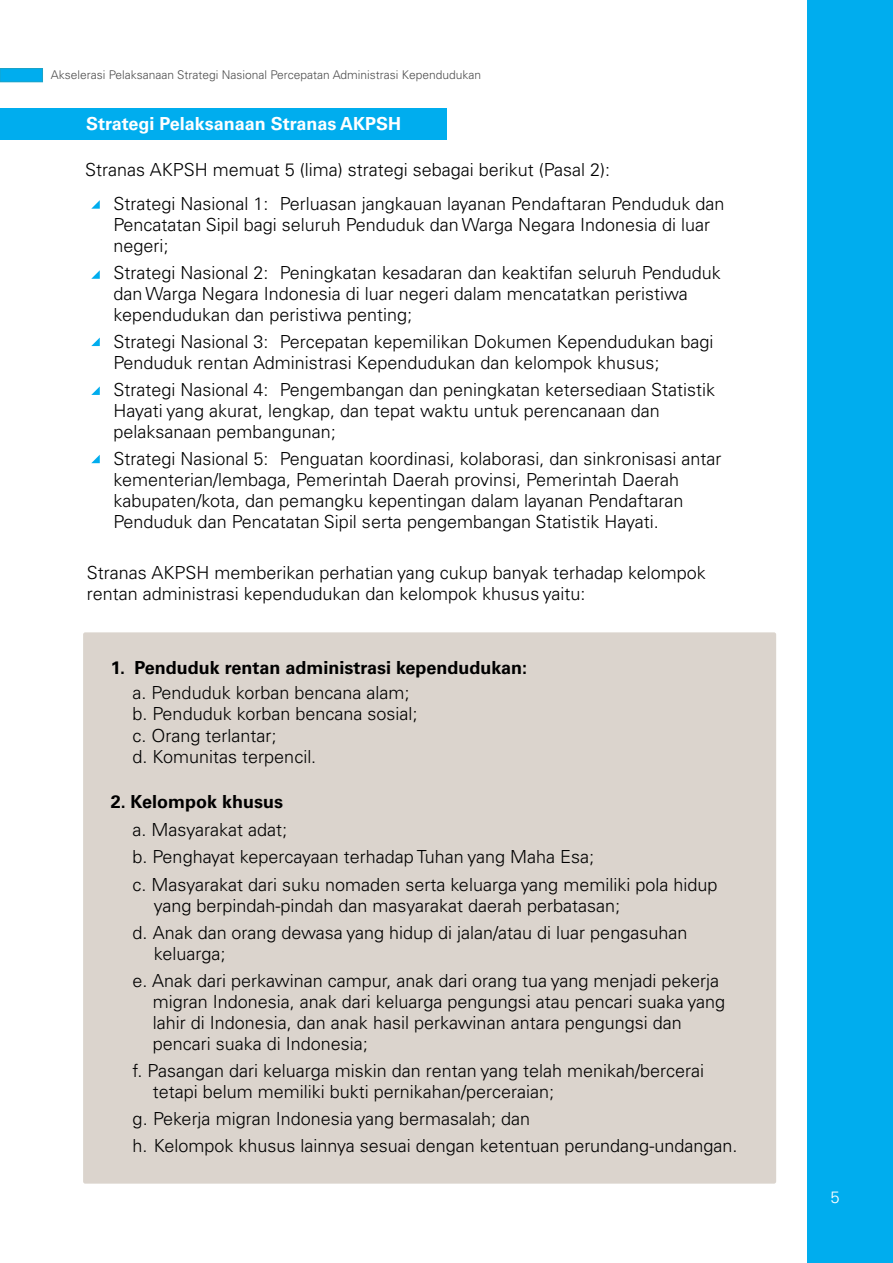
<style>
.page{position:relative;width:893px;height:1263px;background:#fff}
.page>*{position:absolute;margin:0;border:0;box-sizing:border-box;transform-origin:0 0}
.t1{font:300 18px/21px "Univers LT Pro 45";color:#000}
.t2{font:700 18px "Univers LT Pro 65";color:#000}
.t3{font:700 18px "Univers LT Pro 65";color:#fff}
.t4{font:300 16.5px "Univers LT Pro 45";color:#fff}
.t5{font:300 12px "Univers LT Pro 45";color:#4d4d4d}
</style>
<div class="page">
<div style="left:83px;top:632px;width:693px;height:551px;background:#d7d0c8;border-radius:2px"></div>
<div style="left:807px;top:0;width:86px;height:1263px;background:#00adee"></div>
<div style="left:0;top:108px;width:446px;height:31px;background:#00adee"></div>
<svg style="left:91px;top:200px;width:9px;height:9px"></svg>
<svg style="left:91px;top:270px;width:9px;height:9px"></svg>
<svg style="left:91px;top:338px;width:9px;height:8px"></svg>
<svg style="left:91px;top:386px;width:9px;height:9px"></svg>
<svg style="left:91px;top:455px;width:9px;height:8px"></svg>
<div style="left:0;top:69px;width:43px;height:13px;background:#00adee"></div>
<div style="left:0;top:68px;width:43px;height:14px;border:1px solid #1ca3c8"></div>
<p class="t5" style="left:51px;top:68px;width:432px">Akselerasi Pelaksanaan Strategi Nasional Percepatan Administrasi Kependudukan</p>
<p class="t3" style="left:86px;top:113px;width:316px">Strategi Pelaksanaan Stranas AKPSH</p>
<p class="t1" style="left:85px;top:159px;width:527px">Stranas AKPSH memuat 5 (lima) strategi sebagai berikut (Pasal 2):</p>
<p class="t1" style="left:114px;top:193px;width:612px">Strategi Nasional 1: Perluasan jangkauan layanan Pendaftaran Penduduk dan<br>Pencatatan Sipil bagi seluruh Penduduk dan Warga Negara Indonesia di luar negeri;</p>
<p class="t1" style="left:114px;top:262px;width:609px">Strategi Nasional 2: Peningkatan kesadaran dan keaktifan seluruh Penduduk dan Warga Negara Indonesia di luar negeri dalam mencatatkan peristiwa kependudukan dan peristiwa penting;</p>
<p class="t1" style="left:114px;top:331px;width:601px">Strategi Nasional 3: Percepatan kepemilikan Dokumen Kependudukan bagi<br>Penduduk rentan Administrasi Kependudukan dan kelompok khusus;</p>
<p class="t1" style="left:114px;top:379px;width:603px">Strategi Nasional 4: Pengembangan dan peningkatan ketersediaan Statistik<br>Hayati yang akurat, lengkap, dan tepat waktu untuk perencanaan dan pelaksanaan pembangunan;</p>
<p class="t1" style="left:114px;top:448px;width:609px">Strategi Nasional 5: Penguatan koordinasi, kolaborasi, dan sinkronisasi antar kementerian/lembaga, Pemerintah Daerah provinsi, Pemerintah Daerah kabupaten/kota, dan pemangku kepentingan dalam layanan Pendaftaran Penduduk dan Pencatatan Sipil serta pengembangan Statistik Hayati.</p>
<p class="t1" style="left:87px;top:562px;width:620px;line-height:21.6px">Stranas AKPSH memberikan perhatian yang cukup banyak terhadap kelompok rentan administrasi kependudukan dan kelompok khusus yaitu:</p>
<p class="t2" style="left:111px;top:657px;width:418px">1. Penduduk rentan administrasi kependudukan:</p>
<p class="t1" style="left:133px;top:681px;width:286px;line-height:21.6px">a. Penduduk korban bencana alam; b. Penduduk korban bencana sosial; c. Orang terlantar;<br>d. Komunitas terpencil.</p>
<p class="t2" style="left:111px;top:791px;width:174px">2. Kelompok khusus</p>
<p class="t1" style="left:133px;top:816px;width:586px;line-height:27px">a. Masyarakat adat;<br>b. Penghayat kepercayaan terhadap Tuhan yang Maha Esa;<br>c. Masyarakat dari suku nomaden serta keluarga yang memiliki pola hidup</p>
<p class="t1" style="left:133px;top:891px;width:556px;line-height:27px;text-indent:21px">yang berpindah-pindah dan masyarakat daerah perbatasan;<br>d. Anak dan orang dewasa yang hidup di jalan/atau di luar pengasuhan</p>
<p class="t1" style="left:133px;top:939px;width:588px;line-height:27px;text-indent:21px">keluarga;<br>e. Anak dari perkawinan campur, anak dari orang tua yang menjadi pekerja</p>
<p class="t1" style="left:153px;top:990px;width:574px">migran Indonesia, anak dari keluarga pengungsi atau pencari suaka yang lahir di Indonesia, dan anak hasil perkawinan antara pengungsi dan pencari suaka di Indonesia;</p>
<p class="t1" style="left:153px;top:1060px;width:553px;text-indent:-20px">f. Pasangan dari keluarga miskin dan rentan yang telah menikah/bercerai tetapi belum memiliki bukti pernikahan/perceraian;</p>
<p class="t1" style="left:133px;top:1105px;width:606px;line-height:27px">g. Pekerja migran Indonesia yang bermasalah; dan<br>h. Kelompok khusus lainnya sesuai dengan ketentuan perundang-undangan.</p>
<p class="t4" style="left:831px;top:1187px;width:11px">5</p>
</div>
